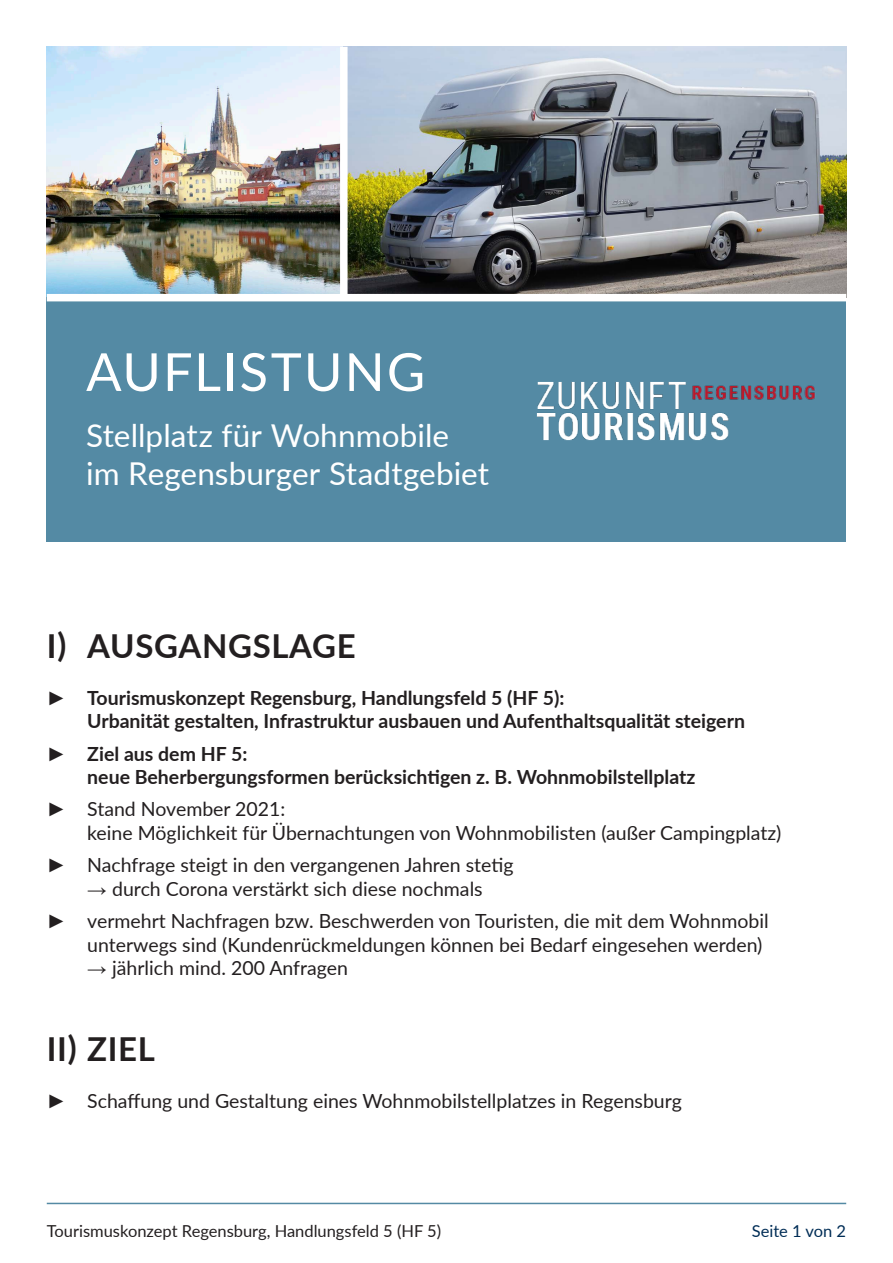
<style>
.page{position:relative;width:893px;height:1263px;background:#fff}
.page>*{position:absolute;margin:0;border:0;box-sizing:border-box;transform-origin:0 0}
.t1{font:52.5px "Lato";letter-spacing:.04em;color:#fff}
.t2{font:700 33px "Lato";letter-spacing:.02em;color:#231f20}
.t3{font:31.5px/37.8px "Lato";letter-spacing:.005em;color:#fff}
.t4{font:19.5px/23.4px "Lato";color:#231f20}
.t5{font:700 19.5px/23.4px "Lato";color:#231f20}
.t6{font:16.5px "Lato";color:#231f20}
.t7{font:16.5px "Lato";color:#002d56}
.s1{font-family:"Arial";font-weight:400}
.s2{font-family:"Arial"}
</style>
<div class="page">
<img style="left:47px;top:47px;width:799px;height:247px">
<div style="left:47px;top:298px;width:799px;height:244px;background:#548aa4"></div>
<hr style="left:47px;top:1203px;width:799px;height:1px;background:#548aa4">
<div style="left:47px;top:294px;width:799px;height:7px;background:#fff"></div>
<div style="left:340px;top:47px;width:8px;height:252px;background:#fff"></div>
<img style="left:536px;top:382px;width:279px;height:59px">
<p class="t1" style="left:86px;top:334px;width:341px">AUFLISTUNG</p>
<p class="t3" style="left:86px;top:416px;width:405px">Stellplatz für Wohnmobile im Regensburger Stadtgebiet</p>
<p class="t2" style="left:47px;top:622px;width:310px">I) AUSGANGSLAGE</p>
<p class="t5" style="left:87px;top:685px;width:659px;text-indent:-40px"><span class="s1">►</span> Tourismuskonzept Regensburg, Handlungsfeld 5 (HF 5):<br>Urbanität gestalten, Infrastruktur ausbauen und Aufenthaltsqualität steigern</p>
<p class="t5" style="left:87px;top:741px;width:609px;text-indent:-40px"><span class="s1">►</span> Ziel aus dem HF 5:<br>neue Beherbergungsformen berücksichtigen z. B. Wohnmobilstellplatz</p>
<p class="t4" style="left:87px;top:797px;width:696px;text-indent:-41px"><span class="s2">►</span> Stand November 2021:<br>keine Möglichkeit für Übernachtungen von Wohnmobilisten (außer Campingplatz)</p>
<p class="t4" style="left:47px;top:853px;width:468px"><span class="s2">►</span> Nachfrage steigt in den vergangenen Jahren stetig</p>
<p class="t4" style="left:87px;top:876px;width:397px"><span class="s2">→</span> durch Corona verstärkt sich diese nochmals</p>
<p class="t4" style="left:87px;top:908px;width:683px;text-indent:-41px"><span class="s2">►</span> vermehrt Nachfragen bzw. Beschwerden von Touristen, die mit dem Wohnmobil unterwegs sind (Kundenrückmeldungen können bei Bedarf eingesehen werden)</p>
<p class="t4" style="left:87px;top:955px;width:262px"><span class="s2">→</span> jährlich mind. 200 Anfragen</p>
<p class="t2" style="left:47px;top:1025px;width:110px">II) ZIEL</p>
<p class="t4" style="left:47px;top:1088px;width:636px"><span class="s2">►</span> Schaffung und Gestaltung eines Wohnmobilstellplatzes in Regensburg</p>
<p class="t6" style="left:47px;top:1219px;width:396px">Tourismuskonzept Regensburg, Handlungsfeld 5 (HF 5)</p>
<p class="t7" style="left:752px;top:1220px;width:96px">Seite 1 von 2</p>
</div>
